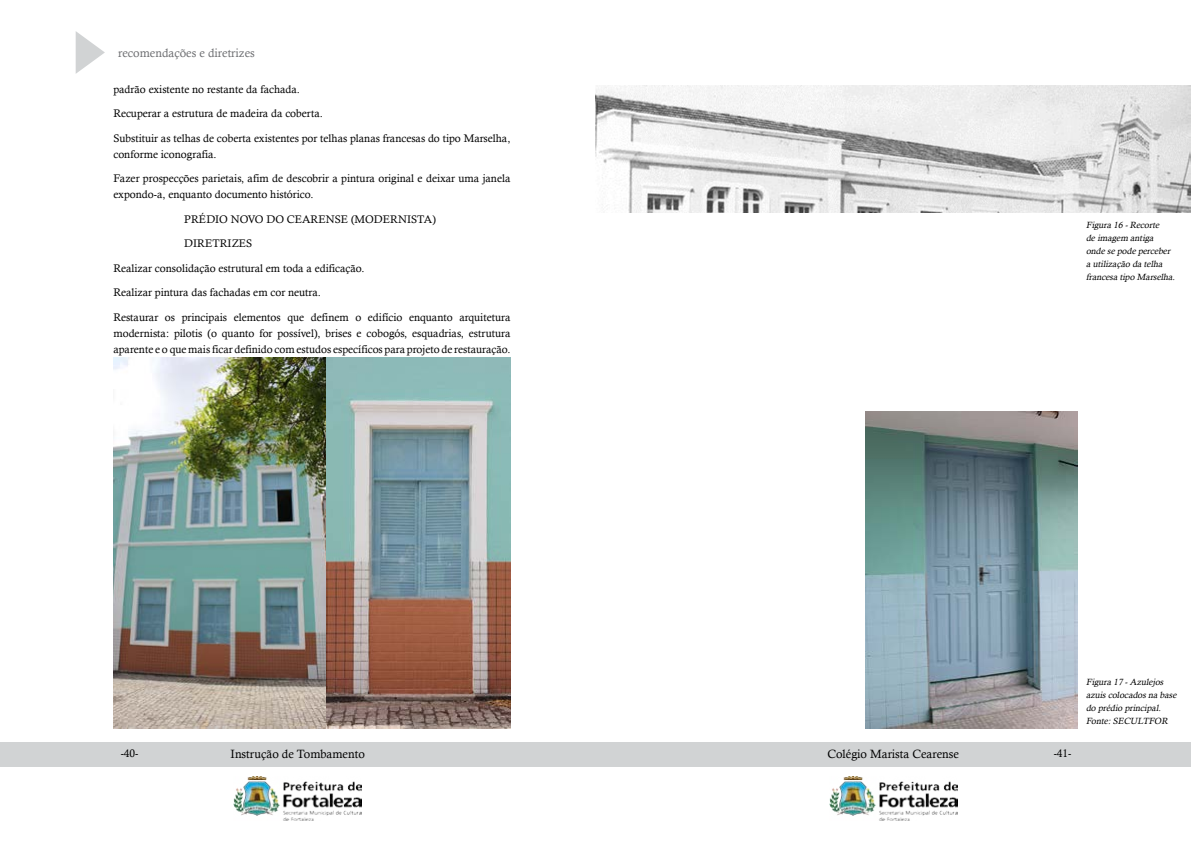
<style>
.page{position:relative;width:1191px;height:842px;background:#fff}
.page>*{position:absolute;margin:0;border:0;box-sizing:border-box;transform-origin:0 0}
.t1{font:12px "Calisto";color:#000}
.t2{font:12px "Calisto";color:#6d6e71}
.t3{font:11px/16px "Calisto";color:#000}
.t4{font:italic 9px/13px "Calisto";color:#000}
</style>
<div class="page">
<div style="left:0;top:742px;width:1190px;height:25px;background:#d1d3d4"></div>
<img style="left:234px;top:777px;width:127px;height:43px">
<img style="left:829px;top:777px;width:128px;height:43px">
<svg style="left:76px;top:31px;width:29px;height:43px"></svg>
<img style="left:113px;top:358px;width:397px;height:371px">
<img style="left:865px;top:411px;width:212px;height:318px">
<img style="left:595px;top:85px;width:595px;height:128px">
<p class="t2" style="left:118px;top:46px;width:138px">recomendações e diretrizes</p>
<p class="t3" style="left:113px;top:81px;width:188px">padrão existente no restante da fachada.</p>
<p class="t3" style="left:113px;top:106px;width:211px">Recuperar a estrutura de madeira da coberta.</p>
<p class="t3" style="left:113px;top:130px;width:398px">Substituir as telhas de coberta existentes por telhas planas francesas do tipo Marselha, conforme iconografia.</p>
<p class="t3" style="left:113px;top:171px;width:398px">Fazer prospecções parietais, afim de descobrir a pintura original e deixar uma janela expondo-a, enquanto documento histórico.</p>
<p class="t3" style="left:184px;top:211px;width:30px">Prédio</p>
<p class="t3" style="left:231px;top:211px;width:18px">Novo</p>
<p class="t3" style="left:266px;top:211px;width:37px">do Cearense</p>
<p class="t3" style="left:351px;top:211px;width:13px">(modernista</p>
<p class="t3" style="left:432px;top:211px;width:5px">)</p>
<p class="t3" style="left:184px;top:236px;width:17px">Diretrizes</p>
<p class="t3" style="left:113px;top:260px;width:252px">Realizar consolidação estrutural em toda a edificação.</p>
<p class="t3" style="left:113px;top:285px;width:209px">Realizar pintura das fachadas em cor neutra.</p>
<p class="t3" style="left:113px;top:309px;width:398px;text-align:justify">Restaurar os principais elementos que definem o edifício enquanto arquitetura modernista: pilotis (o quanto for possível), brises e cobogós, esquadrias, estrutura aparente e o que mais ficar definido com estudos específicos para projeto de restauração.</p>
<p class="t4" style="left:1086px;top:218px;width:92px">Figura 16 -Recorte<br>de imagem antiga onde se pode perceber a utilização da telha francesa tip o Marselha.</p>
<p class="t3" style="left:121px;top:745px;width:19px">-40-</p>
<p class="t1" style="left:231px;top:747px;width:136px">Instrução de Tombamento</p>
<p class="t1" style="left:827px;top:747px;width:133px">Colégio Marista Cearense</p>
<p class="t3" style="left:1053px;top:745px;width:19px">-41-</p>
<p class="t4" style="left:1086px;top:676px;width:94px">Figura 17 -Azulejos azuis colocados na base do prédio princip al.<br>Fonte:SECULTFOR</p>
</div>
